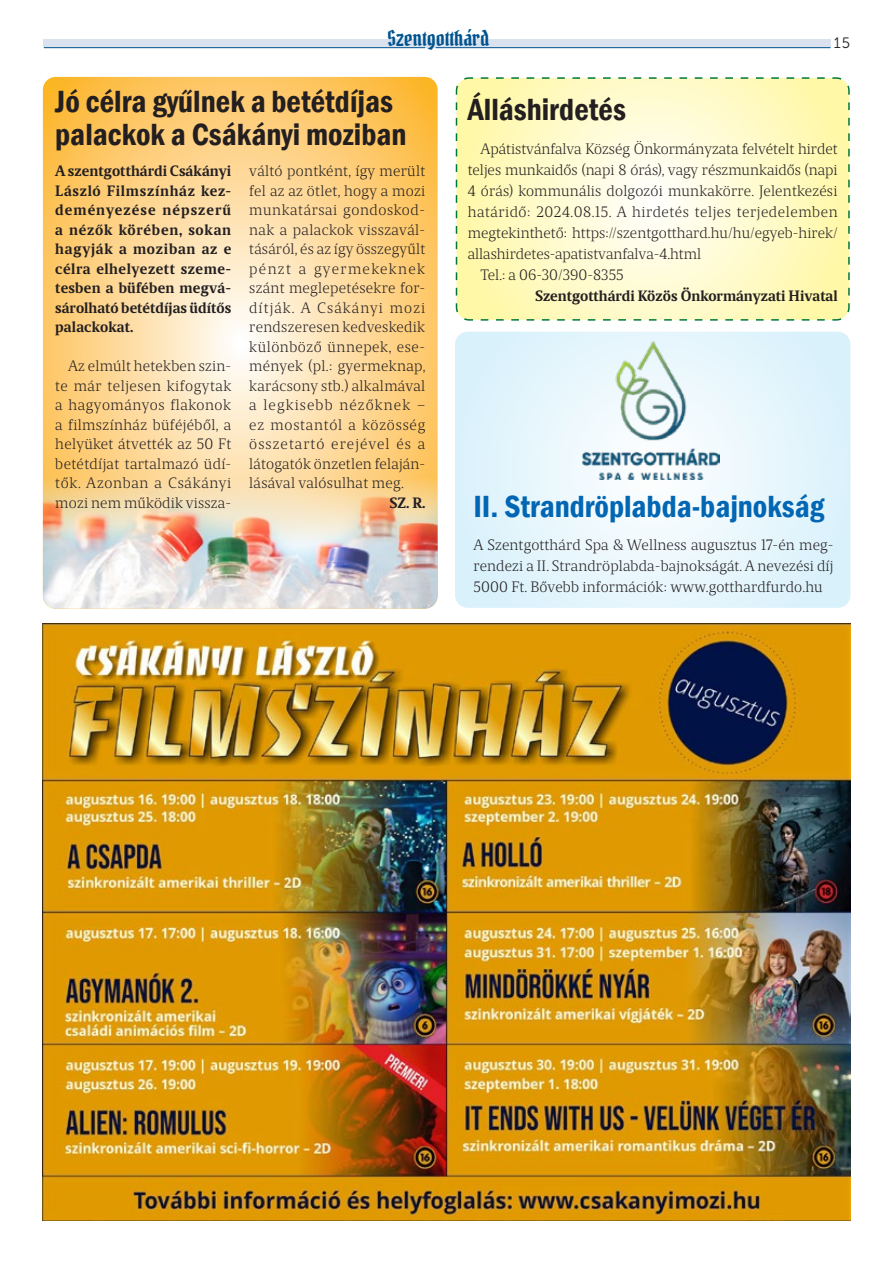
<style>
.page{position:relative;width:893px;height:1263px;background:#fff}
.page>*{position:absolute;margin:0;border:0;box-sizing:border-box;transform-origin:0 0}
.cím{font:600 condensed 31.5px/33px "Franklin Gothic";color:#231f20}
.cím-2{font:600 condensed 31.5px "Franklin Gothic";color:#0166b3}
.t1{font:21.15px "Pirata One";color:#00548e}
.szöveg{font:300 15px/19.5px "Maga";letter-spacing:.01em;color:#231f20;text-align:justify}
.lead{font:700 15px/19.5px "Maga";color:#231f20;text-align:justify}
.t2{font:15px "Museo Sans 300";color:#231f20}
</style>
<div class="page">
<div style="left:43px;top:39px;width:788px;height:9px;background:#dbe2ef"></div>
<hr style="left:44px;top:47px;width:381px;height:1px;background:#00548e">
<hr style="left:436px;top:47px;width:394px;height:1px;background:#00548e">
<svg style="left:455px;top:332px;width:395px;height:276px;background:#e4f5fc"></svg>
<img style="left:583px;top:341px;width:137px;height:139px">
<svg style="left:455px;top:77px;width:395px;height:244px;background:#fcf8c6"></svg>
<svg style="left:43px;top:77px;width:395px;height:396px;background:#fdd690"></svg>
<img style="left:43px;top:473px;width:395px;height:136px">
<img style="left:43px;top:624px;width:807px;height:596px">
<h2 class="t1" style="left:387px;top:24px;width:103px">Szentgotthárd</h2>
<p class="t2" style="left:834px;top:35px;width:18px">15</p>
<p class="cím" style="left:55px;top:84px;width:353px">Jó célra gyűlnek a betétdíjas palackok a Csákányi moziban</p>
<p class="lead" style="left:55px;top:161px;width:177px">A szentgotthárdi Csákányi László Filmszínház kez&shy;deményezése népszerű a nézők körében, sokan hagyják a moziban az e célra elhelyezett szeme&shy;tesben a büfében megvá&shy;sárolható betétdíjas üdítős palackokat.</p>
<p class="szöveg" style="left:55px;top:356px;width:178px;text-indent:13px">Az elmúlt hetekben szin&shy;te már teljesen kifogytak a hagyományos flakonok a filmszínház büféjéből, a helyüket átvették az 50 Ft betétdíjat tartalmazó üdí&shy;tők. Azonban a Csákányi mozi nem működik vissza-</p>
<p class="szöveg" style="left:249px;top:161px;width:178px">váltó pontként, így merült fel az az ötlet, hogy a mozi munkatársai gondoskod&shy;nak a palackok visszavál&shy;tásáról, és az így összegyűlt pénzt a gyermekeknek szánt meglepetésekre for&shy;dítják. A Csákányi mozi rendszeresen kedveskedik különböző ünnepek, ese&shy;mények (pl.: gyermeknap, karácsony stb.) alkalmával a legkisebb nézőknek – ez mostantól a közösség összetartó erejével és a látogatók önzetlen felaján&shy;lásával valósulhat meg.</p>
<p class="lead" style="left:389px;top:493px;width:38px">SZ. R.</p>
<p class="cím" style="left:468px;top:92px;width:160px">Álláshirdetés</p>
<p class="szöveg" style="left:468px;top:138px;width:372px;line-height:21px;text-indent:13px">Apátistvánfalva Község Önkormányzata felvételt hirdet teljes munkaidős (napi 8 órás), vagy részmunkaidős (napi 4 órás) kommunális dolgozói munkakörre. Jelentkezési határidő: 2024.08.15. A hirdetés teljes terjedelemben megtekinthető: https://szentgotthard.hu/hu/egyeb-hirek/ allashirdetes-apatistvanfalva-4.html</p>
<p class="szöveg" style="left:480px;top:265px;width:145px">Tel.: a 06-30/390-8355</p>
<p class="lead" style="left:535px;top:286px;width:304px">Szentgotthárdi Közös Önkormányzati Hivatal</p>
<p class="cím-2" style="left:473px;top:485px;width:352px">II. Strandröplabda-bajnokság</p>
<p class="szöveg" style="left:473px;top:535px;width:362px;line-height:21px">A Szentgotthárd Spa &amp; Wellness augusztus 17-én meg&shy;rendezi a II. Strandröplabda-bajnokságát. A nevezési díj 5000 Ft. Bővebb információk: www.gotthardfurdo.hu</p>
</div>
